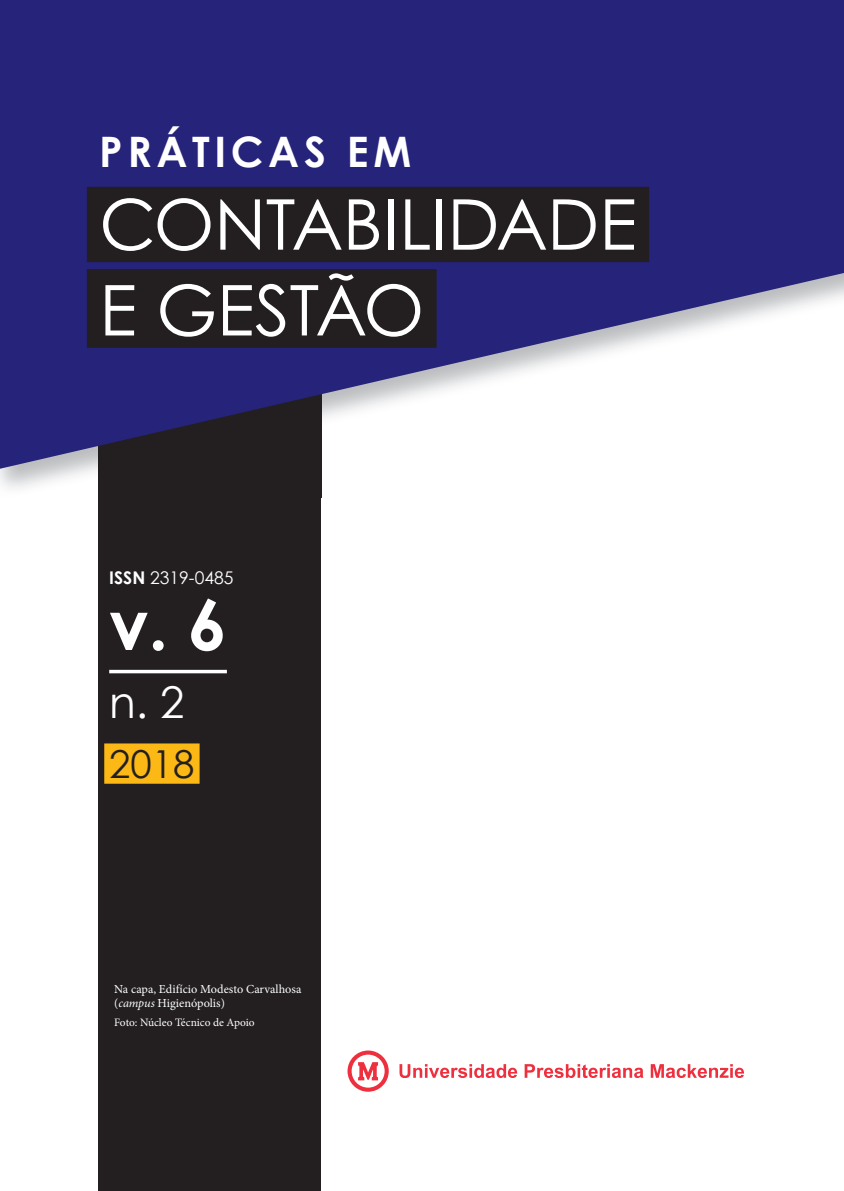
<style>
.page{position:relative;width:844px;height:1191px;background:#fff}
.page>*{position:absolute;margin:0;border:0;box-sizing:border-box;transform-origin:0 0}
.t1{font:70px/85.8px "Century Gothic";letter-spacing:-.005em;color:#fff}
.t2{font:700 70px "Century Gothic";color:#fff}
.t3{font:43.75px "Century Gothic";color:#fff}
.t4{font:700 42px "Century Gothic";letter-spacing:.11em;color:#fff}
.t5{font:38.5px "Century Gothic";color:#231f20}
.t6{font:17.5px "Century Gothic";color:#fff}
.t7{font:12.25px/14.7px "Minion Pro";letter-spacing:-.01em;color:#fff}
.t8{font:11.38px "Minion Pro";letter-spacing:-.035em;color:#fff}
.s1{font-weight:700}
.s2{font-style:italic}
</style>
<div class="page">
<div style="left:99px;top:2px;width:222px;height:1189px;background:#231f20"></div>
<img style="left:0;top:469px;width:99px;height:28px">
<svg style="left:0;top:0;width:843px;height:469px;fill:#26237b"></svg>
<svg style="left:347px;top:1050px;width:41px;height:41px"></svg>
<svg style="left:399px;top:1064px;width:118px;height:14px"></svg>
<svg style="left:524px;top:1064px;width:119px;height:14px"></svg>
<svg style="left:650px;top:1064px;width:93px;height:14px"></svg>
<div style="left:87px;top:187px;width:562px;height:75px;background:#231f20"></div>
<div style="left:87px;top:269px;width:349px;height:79px;background:#231f20"></div>
<hr style="left:109px;top:670px;width:118px;height:3px;background:#fff">
<div style="left:104px;top:743px;width:95px;height:40px;background:#fcb814"></div>
<h3 class="t4" style="left:99px;top:120px;width:313px">PRÁTICAS EM</h3>
<h1 class="t1" style="left:99px;top:180px;width:539px">CONTABILIDADE<br>E GESTÃO</h1>
<h3 class="t6" style="left:109px;top:565px;width:126px"><span class="s1">ISSN</span> 2319-0485</h3>
<h1 class="t2" style="left:109px;top:571px;width:119px">v. 6</h1>
<h2 class="t3" style="left:109px;top:672px;width:77px">n. 2</h2>
<h3 class="t5" style="left:109px;top:737px;width:87px">2018</h3>
<p class="t7" style="left:114px;top:981px;width:189px">Na capa, Edifício Modesto Carvalhosa (<span class="s2">campus</span> Higienópolis)</p>
<p class="t8" style="left:114px;top:1014px;width:142px">Foto: Núcleo Técnico de Apoio</p>
</div>
